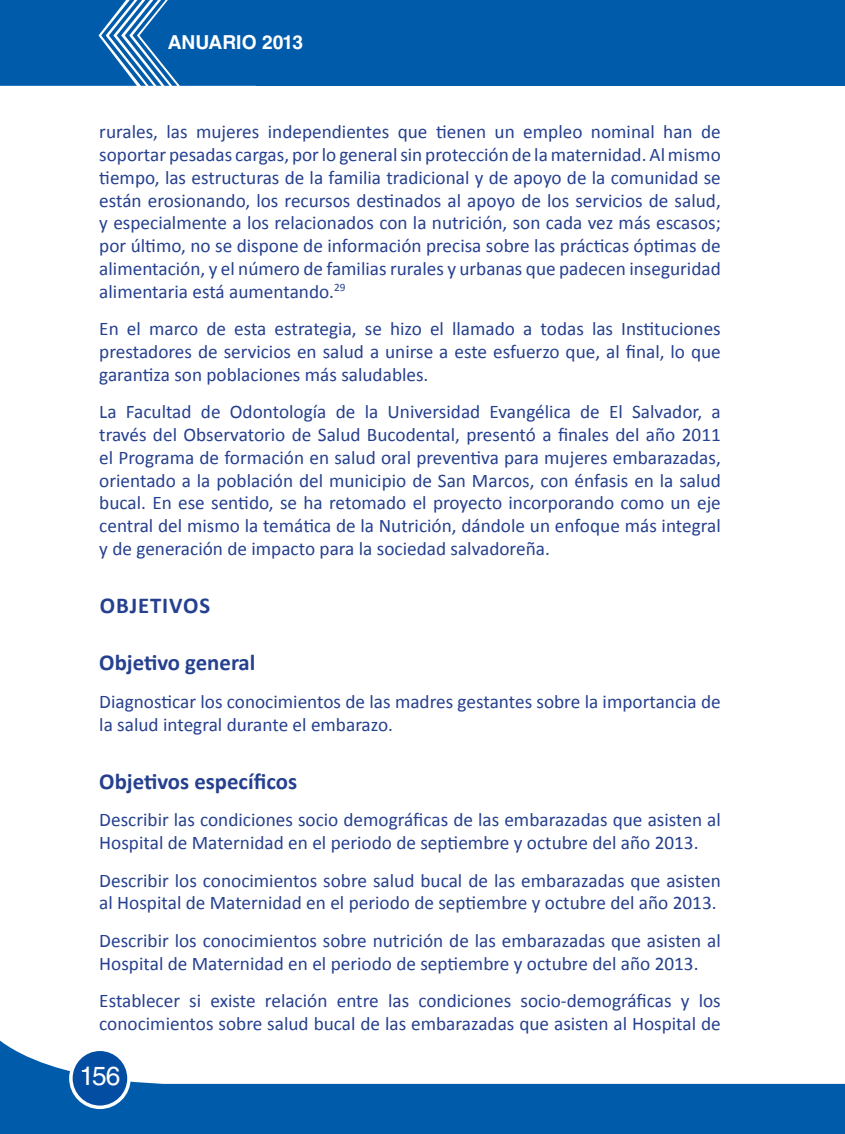
<style>
.page{position:relative;width:845px;height:1134px;background:#fff}
.page>*{position:absolute;margin:0;border:0;box-sizing:border-box;transform-origin:0 0}
.t1{font:26.25px "Helvetica LT Std";color:#fff}
.t2{font:700 22.75px "Calibri";color:#25408f}
.t3{font:19.25px/22.8px "Calibri";color:#25408f}
.t4{font:700 19.25px "Helvetica LT Std";color:#fff}
</style>
<div class="page">
<svg style="left:0;top:1040px;width:844px;height:94px"></svg>
<div style="left:71px;top:1049px;width:58px;height:58px;background:#034ea2;border-radius:50%"></div>
<div style="left:69px;top:1048px;width:62px;height:61px;border:4px solid #fff;border-radius:50%"></div>
<div style="left:256px;top:0;width:588px;height:86px;background:#005baa"></div>
<svg style="left:0;top:0;width:256px;height:86px;background:#1266b0"></svg>
<p class="t4" style="left:168px;top:31px;width:137px">ANUARIO 2013</p>
<p class="t3" style="left:99px;top:121px;width:622px;text-align:justify">rurales, las mujeres independientes que tienen un empleo nominal han de soportar pesadas cargas, por lo general sin protección de la maternidad. Al mismo tiempo, las estructuras de la familia tradicional y de apoyo de la comunidad se están erosionando, los recursos destinados al apoyo de los servicios de salud, y especialmente a los relacionados con la nutrición, son cada vez más escasos; por último, no se dispone de información precisa sobre las prácticas óptimas de alimentación, y el número de familias rurales y urbanas que padecen inseguridad alimentaria está aumentando.<sup>29</sup></p>
<p class="t3" style="left:99px;top:318px;width:622px;text-align:justify">En el marco de esta estrategia, se hizo el llamado a todas las Instituciones prestadores de servicios en salud a unirse a este esfuerzo que, al final, lo que garantiza son poblaciones más saludables.</p>
<p class="t3" style="left:99px;top:401px;width:622px;text-align:justify">La Facultad de Odontología de la Universidad Evangélica de El Salvador, a través del Observatorio de Salud Bucodental, presentó a finales del año 2011 el Programa de formación en salud oral preventiva para mujeres embarazadas, orientado a la población del municipio de San Marcos, con énfasis en la salud bucal. En ese sentido, se ha retomado el proyecto incorporando como un eje central del mismo la temática de la Nutrición, dándole un enfoque más integral y de generación de impacto para la sociedad salvadoreña.</p>
<p class="t2" style="left:100px;top:591px;width:29px">Objetivos</p>
<p class="t2" style="left:99px;top:648px;width:158px">Objetivo general</p>
<p class="t3" style="left:99px;top:690px;width:622px">Diagnosticar los conocimientos de las madres gestantes sobre la importancia de la salud integral durante el embarazo.</p>
<p class="t2" style="left:99px;top:767px;width:199px">Objetivos específicos</p>
<p class="t3" style="left:99px;top:809px;width:622px">Describir las condiciones socio demográficas de las embarazadas que asisten al<br>Hospital de Maternidad en el periodo de septiembre y octubre del año 2013.</p>
<p class="t3" style="left:99px;top:869px;width:622px">Describir los conocimientos sobre salud bucal de las embarazadas que asisten al Hospital de Maternidad en el periodo de septiembre y octubre del año 2013.</p>
<p class="t3" style="left:99px;top:929px;width:622px">Describir los conocimientos sobre nutrición de las embarazadas que asisten al<br>Hospital de Maternidad en el periodo de septiembre y octubre del año 2013.</p>
<p class="t3" style="left:99px;top:990px;width:622px">Establecer si existe relación entre las condiciones socio-demográficas y los conocimientos sobre salud bucal de las embarazadas que asisten al Hospital de</p>
<h1 class="t1" style="left:80px;top:1061px;width:42px">156</h1>
</div>
